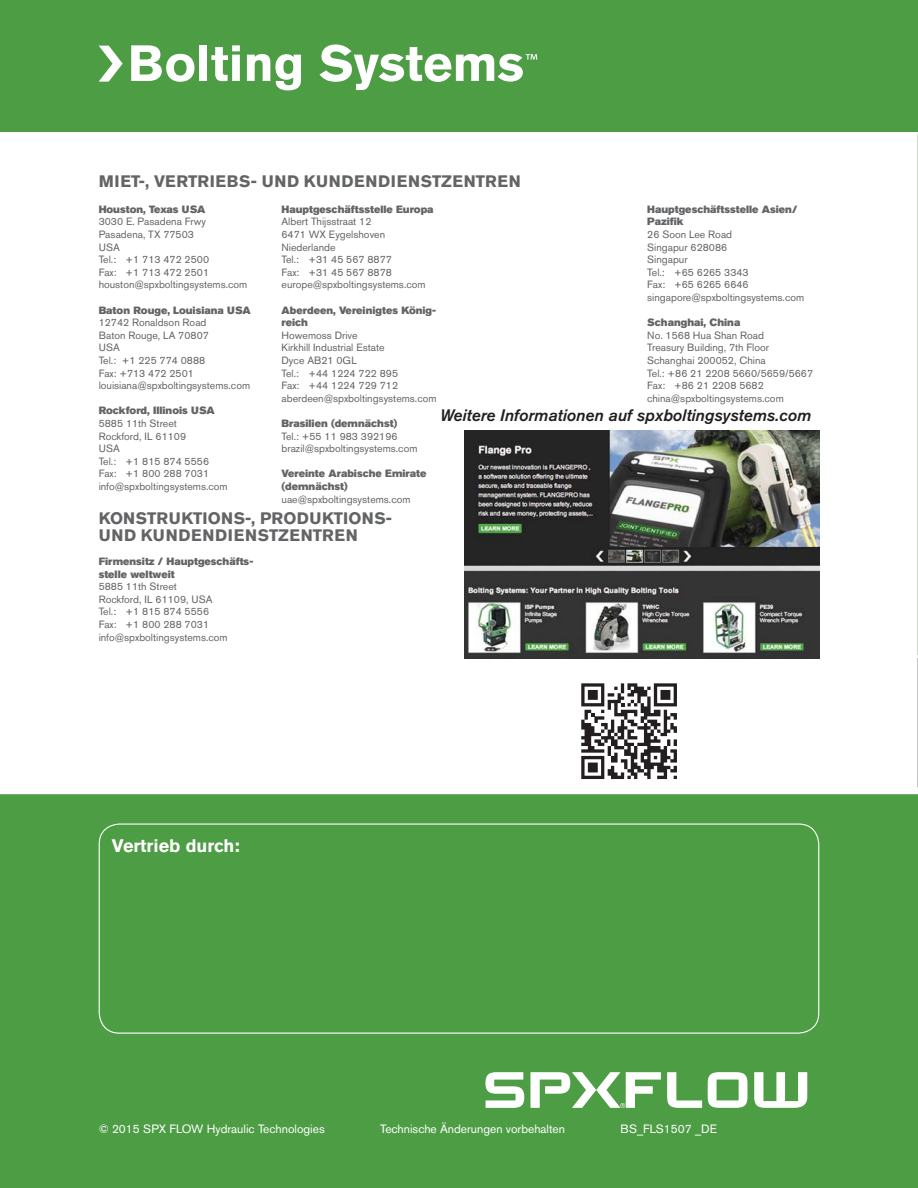
<style>
.page{position:relative;width:918px;height:1188px;background:#fff}
.page>*{position:absolute;margin:0;border:0;box-sizing:border-box;transform-origin:0 0}
.t1{font:700 18px "Akzidenz Grotesk BE";color:#fff}
.t2{font:700 16.5px/16.5px "Akzidenz Grotesk BE";letter-spacing:.04em;color:#636466}
.t3{font:italic 500 16.5px "Akzidenz Grotesk BE";color:#231f20}
.t4{font:12px "Akzidenz Grotesk BE";color:#fff}
.t5{font:10.5px/12.6px "Akzidenz Grotesk BE";color:#636466}
.t6{font:10.5px/12.6px "Akzidenz Grotesk BE Super";color:#636466}
</style>
<div class="page">
<div style="left:0;top:794px;width:918px;height:394px;background:#4d9d45"></div>
<svg style="left:581px;top:683px;width:96px;height:96px"></svg>
<svg style="left:917px;top:134px;width:1px;height:653px"></svg>
<div style="left:0;top:0;width:918px;height:132px;background:#4d9d45"></div>
<svg style="left:99px;top:46px;width:24px;height:36px"></svg>
<svg style="left:131px;top:45px;width:63px;height:37px"></svg>
<div style="left:200px;top:45px;width:7px;height:36px;background:#fff"></div>
<svg style="left:211px;top:45px;width:29px;height:36px"></svg>
<svg style="left:247px;top:54px;width:54px;height:36px"></svg>
<svg style="left:320px;top:44px;width:217px;height:46px"></svg>
<img style="left:464px;top:431px;width:355px;height:227px">
<div style="left:99px;top:824px;width:720px;height:210px;border:1px solid #fff;border-radius:20px"></div>
<svg style="left:485px;top:1072px;width:39px;height:36px"></svg>
<svg style="left:708px;top:1072px;width:39px;height:36px"></svg>
<svg style="left:667px;top:1072px;width:35px;height:36px"></svg>
<svg style="left:754px;top:1072px;width:53px;height:36px"></svg>
<svg style="left:531px;top:1072px;width:130px;height:36px"></svg>
<h2 class="t2" style="left:99px;top:175px;width:424px">MIET-, VERTRIEBS- UND KUNDENDIENSTZENTREN</h2>
<p class="t6" style="left:99px;top:204px;width:108px">Houston, Texas USA</p>
<p class="t5" style="left:99px;top:216px;width:150px">3030 E. Pasadena Frwy<br>Pasadena, TX 77503<br>USA<br>Tel.: +1 713 472 2500<br>Fax: +1 713 472 2501 houston@spxboltingsystems.com</p>
<p class="t6" style="left:99px;top:304px;width:154px">Baton Rouge, Louisiana USA</p>
<p class="t5" style="left:99px;top:317px;width:153px">12742 Ronaldson Road<br>Baton Rouge, LA 70807<br>USA<br>Tel.: +1 225 774 0888<br>Fax: +713 472 2501 louisiana@spxboltingsystems.com</p>
<p class="t6" style="left:99px;top:405px;width:118px">Rockford, Illinois USA</p>
<p class="t5" style="left:99px;top:418px;width:131px">5885 11th Street<br>Rockford, IL 61109<br>USA<br>Tel.: +1 815 874 5556<br>Fax: +1 800 288 7031 info@spxboltingsystems.com</p>
<p class="t6" style="left:282px;top:204px;width:154px">Hauptgeschäftsstelle Europa</p>
<p class="t5" style="left:282px;top:216px;width:146px">Albert Thijsstraat 12<br>6471 WX Eygelshoven<br>Niederlande<br>Tel.: +31 45 567 8877<br>Fax: +31 45 567 8878 europe@spxboltingsystems.com</p>
<p class="t6" style="left:282px;top:304px;width:156px">Aberdeen, Vereinigtes König&shy;reich</p>
<p class="t5" style="left:282px;top:330px;width:157px">Howemoss Drive<br>Kirkhill Industrial Estate<br>Dyce AB21 0GL<br>Tel.: +44 1224 722 895<br>Fax: +44 1224 729 712 aberdeen@spxboltingsystems.com</p>
<p class="t6" style="left:282px;top:418px;width:117px">Brasilien (demnächst)</p>
<p class="t5" style="left:282px;top:431px;width:138px">Tel.: +55 11 983 392196 brazil@spxboltingsystems.com</p>
<p class="t6" style="left:282px;top:468px;width:146px">Vereinte Arabische Emirate (demnächst)</p>
<p class="t5" style="left:282px;top:494px;width:131px">uae@spxboltingsystems.com</p>
<p class="t6" style="left:647px;top:204px;width:152px">Hauptgeschäftsstelle Asien/<br>Pazifik</p>
<p class="t5" style="left:647px;top:229px;width:159px">26 Soon Lee Road<br>Singapur 628086<br>Singapur<br>Tel.: +65 6265 3343<br>Fax: +65 6265 6646 singapore@spxboltingsystems.com</p>
<p class="t6" style="left:647px;top:317px;width:95px">Schanghai, China</p>
<p class="t5" style="left:647px;top:330px;width:167px">No. 1568 Hua Shan Road<br>Treasury Building, 7th Floor<br>Schanghai 200052, China<br>Tel.: +86 21 2208 5660/5659/5667<br>Fax: +86 21 2208 5682 china@spxboltingsystems.com</p>
<h2 class="t3" style="left:440px;top:409px;width:373px">Weitere Informationen auf spxboltingsystems.com</h2>
<h2 class="t2" style="left:99px;top:512px;width:295px">KONSTRUKTIONS-, PRODUKTIONS-<br>UND KUNDENDIENSTZENTREN</h2>
<p class="t6" style="left:99px;top:556px;width:156px">Firmensitz / Hauptgeschäfts&shy;stelle weltweit</p>
<p class="t5" style="left:99px;top:581px;width:131px">5885 11th Street<br>Rockford, IL 61109, USA<br>Tel.: +1 815 874 5556<br>Fax: +1 800 288 7031 info@spxboltingsystems.com</p>
<h1 class="t1" style="left:112px;top:839px;width:129px">Vertrieb durch:</h1>
<p class="t4" style="left:99px;top:1124px;width:228px">© 2015 SPX FLOW Hydraulic Technologies</p>
<p class="t4" style="left:380px;top:1124px;width:187px">Technische Änderungen vorbehalten</p>
<p class="t4" style="left:620px;top:1124px;width:98px">BS_FLS1507 _DE</p>
</div>
